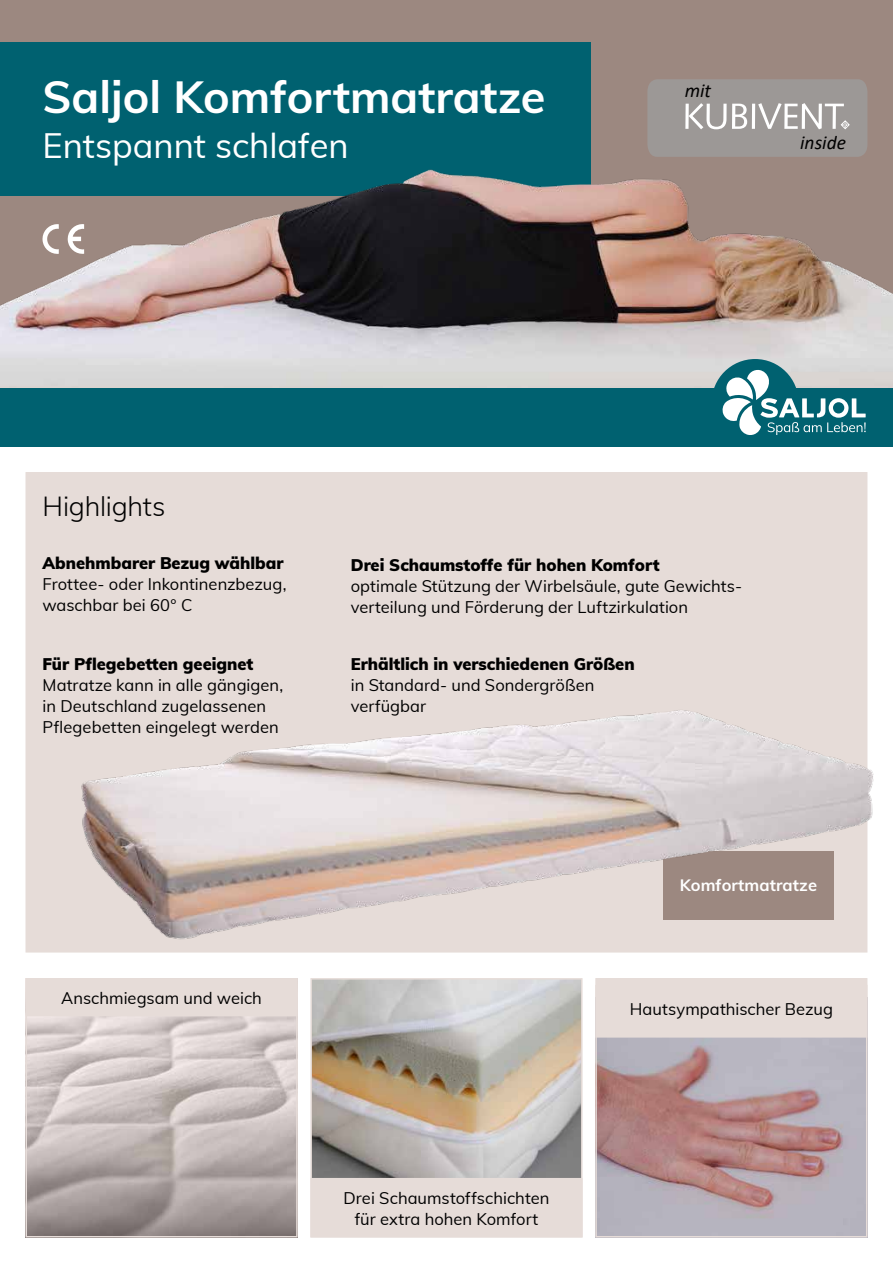
<style>
.page{position:relative;width:893px;height:1263px;background:#fff}
.page>*{position:absolute;margin:0;border:0;box-sizing:border-box;transform-origin:0 0}
.t1{font:700 45px "Muli";color:#fff}
.t2{font:34.5px "Muli";color:#fff}
.t3{font:300 27px "Muli";letter-spacing:-.01em;color:#000}
.t4{font:italic 19.5px "Calibri";color:#000}
.t5{font:16.5px/21px "Muli";letter-spacing:.005em;color:#000}
.t6{font:900 16.5px "Muli";color:#000}
.t7{font:700 16.5px "Muli";letter-spacing:.005em;color:#fff}
</style>
<div class="page">
<div style="left:26px;top:472px;width:841px;height:480px;background:#e6dcd8"></div>
<img style="left:0;top:0;width:893px;height:388px">
<img style="left:29px;top:1016px;width:266px;height:218px">
<div style="left:26px;top:978px;width:272px;height:259px;border:2px solid #e6dcd8"></div>
<svg style="left:310px;top:978px;width:273px;height:260px;background:#bab2a9"></svg>
<img style="left:598px;top:1037px;width:266px;height:197px">
<div style="left:595px;top:985px;width:272px;height:252px;border:2px solid #e6dcd8"></div>
<div style="left:26px;top:979px;width:271px;height:36px;background:#e6dcd8"></div>
<div style="left:26px;top:978px;width:272px;height:38px;border:2px solid #e6dcd8"></div>
<div style="left:311px;top:1179px;width:271px;height:58px;background:#e6dcd8"></div>
<div style="left:310px;top:1178px;width:273px;height:59px;border:2px solid #e6dcd8"></div>
<div style="left:596px;top:979px;width:271px;height:58px;background:#e6dcd8"></div>
<div style="left:595px;top:978px;width:272px;height:59px;border:2px solid #e6dcd8"></div>
<div style="left:0;top:388px;width:893px;height:58px;background:#006170"></div>
<div style="left:712px;top:359px;width:87px;height:87px;background:#006170;border-radius:50%"></div>
<svg style="left:722px;top:369px;width:144px;height:66px"></svg>
<svg style="left:42px;top:224px;width:17px;height:31px"></svg>
<svg style="left:67px;top:224px;width:17px;height:31px"></svg>
<svg style="left:647px;top:79px;width:220px;height:78px;background:#a39f9d"></svg>
<img style="left:59px;top:680px;width:815px;height:272px">
<h1 class="t1" style="left:43px;top:64px;width:504px">Saljol Komfortmatratze</h1>
<h2 class="t2" style="left:43px;top:121px;width:308px">Entspannt schlafen</h2>
<p class="t4" style="left:685px;top:77px;width:28px">mit</p>
<p class="t4" style="left:800px;top:129px;width:47px">inside</p>
<h3 class="t3" style="left:43px;top:487px;width:125px">Highlights</h3>
<p class="t6" style="left:43px;top:551px;width:243px">Abnehmbarer Bezug wählbar</p>
<p class="t5" style="left:43px;top:573px;width:245px">Frottee- oder Inkontinenzbezug, waschbar bei 60° C</p>
<p class="t6" style="left:43px;top:652px;width:212px">Für Pflegebetten geeignet</p>
<p class="t5" style="left:43px;top:674px;width:242px">Matratze kann in alle gängigen, in Deutschland zugelassenen<br>Pflegebetten eingelegt werden</p>
<p class="t6" style="left:351px;top:553px;width:311px">Drei Schaumstoffe für hohen Komfort</p>
<p class="t5" style="left:351px;top:575px;width:393px">optimale Stützung der Wirbelsäule, gute Gewichts&shy;verteilung und Förderung der Luftzirkulation</p>
<p class="t6" style="left:351px;top:652px;width:285px">Erhältlich in verschiedenen Größen</p>
<p class="t5" style="left:351px;top:674px;width:245px">in Standard- und Sondergrößen verfügbar</p>
<p class="t5" style="left:61px;top:987px;width:202px">Anschmiegsam und weich</p>
<p class="t5" style="left:344px;top:1187px;width:207px;text-align:center">Drei Schaumstoffschichten für extra hohen Komfort</p>
<p class="t7" style="left:680px;top:873px;width:139px">Komfortmatratze</p>
<p class="t5" style="left:630px;top:997px;width:205px">Hautsympathischer Bezug</p>
</div>
